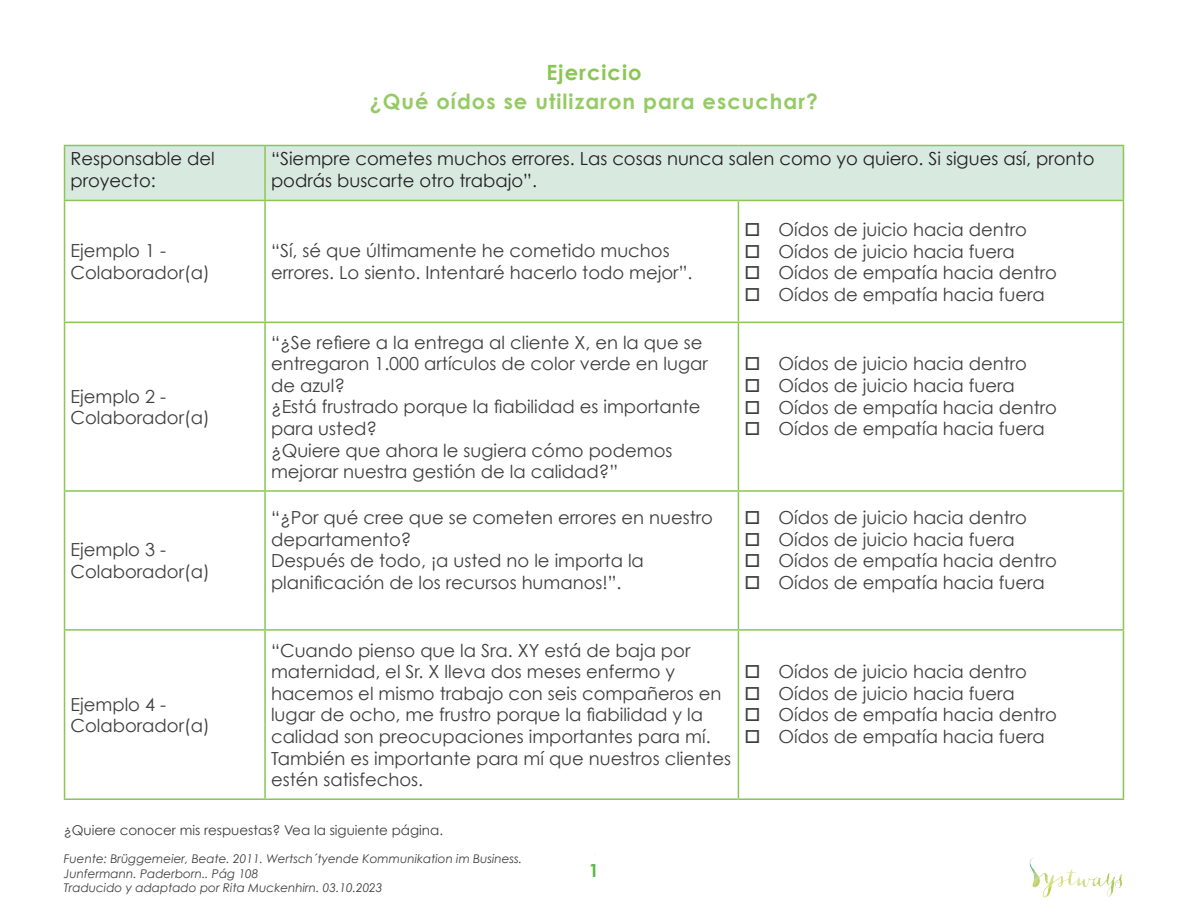
<style>
.page{position:relative;width:1188px;height:918px;background:#fff}
.page>*{position:absolute;margin:0;border:0;box-sizing:border-box;transform-origin:0 0}
.t1{font:700 21px "Century Gothic";letter-spacing:.05em;color:#95cb64}
.t2{font:700 21px "Century Gothic";letter-spacing:.05em;color:#89c652}
.t3{font:18px/21.6px "Century Gothic";color:#3e3e3f}
.t4{font:18px/21.6px "Century Gothic";color:#231f20}
.t5{font:700 18px "Century Gothic";color:#59ba47}
.t6{font:13.5px "Century Gothic";color:#3e3e3f}
.t7{font:italic 12px/14.4px "Century Gothic";color:#3e3e3f}
</style>
<div class="page">
<img style="left:1029px;top:857px;width:94px;height:41px">
<hr style="left:594px;top:64px;width:2px;height:790px;background:#a5d5ac">
<div style="left:583px;top:50px;width:30px;height:803px;background:#fff"></div>
<div style="left:65px;top:146px;width:1058px;height:54px;background:#d8eadf"></div>
<hr style="left:64px;top:145px;width:201px;height:1px;background:#89c652">
<hr style="left:64px;top:146px;width:1px;height:54px;background:#89c652">
<hr style="left:265px;top:145px;width:473px;height:1px;background:#89c652">
<hr style="left:264px;top:146px;width:2px;height:54px;background:#89c652">
<hr style="left:738px;top:145px;width:386px;height:1px;background:#89c652">
<hr style="left:1123px;top:146px;width:1px;height:54px;background:#89c652">
<hr style="left:64px;top:200px;width:201px;height:1px;background:#89c652">
<hr style="left:64px;top:201px;width:1px;height:121px;background:#89c652">
<hr style="left:265px;top:200px;width:473px;height:1px;background:#89c652">
<hr style="left:264px;top:201px;width:2px;height:121px;background:#89c652">
<hr style="left:738px;top:200px;width:386px;height:1px;background:#89c652">
<hr style="left:738px;top:201px;width:1px;height:121px;background:#89c652">
<hr style="left:1123px;top:201px;width:1px;height:121px;background:#89c652">
<hr style="left:64px;top:322px;width:201px;height:1px;background:#89c652">
<hr style="left:64px;top:323px;width:1px;height:167px;background:#89c652">
<hr style="left:265px;top:322px;width:473px;height:1px;background:#89c652">
<hr style="left:264px;top:323px;width:2px;height:167px;background:#89c652">
<hr style="left:738px;top:322px;width:386px;height:1px;background:#89c652">
<hr style="left:738px;top:323px;width:1px;height:167px;background:#89c652">
<hr style="left:1123px;top:323px;width:1px;height:167px;background:#89c652">
<hr style="left:64px;top:490px;width:201px;height:2px;background:#89c652">
<hr style="left:64px;top:492px;width:1px;height:137px;background:#89c652">
<hr style="left:265px;top:490px;width:473px;height:2px;background:#89c652">
<hr style="left:264px;top:492px;width:2px;height:137px;background:#89c652">
<hr style="left:738px;top:490px;width:386px;height:2px;background:#89c652">
<hr style="left:738px;top:492px;width:1px;height:137px;background:#89c652">
<hr style="left:1123px;top:492px;width:1px;height:137px;background:#89c652">
<hr style="left:64px;top:629px;width:201px;height:2px;background:#89c652">
<hr style="left:64px;top:631px;width:1px;height:167px;background:#89c652">
<hr style="left:265px;top:629px;width:473px;height:2px;background:#89c652">
<hr style="left:264px;top:631px;width:2px;height:167px;background:#89c652">
<hr style="left:738px;top:629px;width:386px;height:2px;background:#89c652">
<hr style="left:738px;top:631px;width:1px;height:167px;background:#89c652">
<hr style="left:1123px;top:631px;width:1px;height:167px;background:#89c652">
<hr style="left:64px;top:798px;width:201px;height:2px;background:#89c652">
<hr style="left:265px;top:798px;width:473px;height:2px;background:#89c652">
<hr style="left:738px;top:798px;width:386px;height:2px;background:#89c652">
<p class="t2" style="left:546px;top:59px;width:97px">Ejercicio</p>
<p class="t1" style="left:370px;top:88px;width:450px">¿Qué oídos se utilizaron para escuchar?</p>
<p class="t4" style="left:71px;top:147px;width:146px">Responsable del proyecto:</p>
<p class="t4" style="left:271px;top:147px;width:825px">“Siempre cometes muchos errores. Las cosas nunca salen como yo quiero. Si sigues así, pronto podrás buscarte otro trabajo”.</p>
<p class="t3" style="left:71px;top:240px;width:141px">Ejemplo 1 -<br>Colaborador(a)</p>
<p class="t3" style="left:271px;top:240px;width:423px">“Sí, sé que últimamente he cometido muchos errores. Lo siento. Intentaré hacerlo todo mejor”.</p>
<p class="t3" style="left:71px;top:385px;width:141px">Ejemplo 2 -<br>Colaborador(a)</p>
<p class="t3" style="left:71px;top:539px;width:141px">Ejemplo 3 -<br>Colaborador(a)</p>
<p class="t3" style="left:271px;top:331px;width:438px">“¿Se refiere a la entrega al cliente X, en la que se entregaron 1.000 artículos de color verde en lugar de azul?</p>
<p class="t3" style="left:271px;top:396px;width:431px">¿Está frustrado porque la fiabilidad es importante para usted?</p>
<p class="t3" style="left:271px;top:439px;width:403px">¿Quiere que ahora le sugiera cómo podemos mejorar nuestra gestión de la calidad?”</p>
<p class="t3" style="left:271px;top:506px;width:443px">“¿Por qué cree que se cometen errores en nuestro departamento?</p>
<p class="t3" style="left:271px;top:550px;width:374px">Después de todo, ¡a usted no le importa la planificación de los recursos humanos!”.</p>
<p class="t3" style="left:744px;top:218px;width:284px">□ Oídos de juicio hacia dentro</p>
<p class="t3" style="left:744px;top:240px;width:272px">□ Oídos de juicio hacia fuera</p>
<p class="t3" style="left:744px;top:262px;width:314px">□ Oídos de empatía hacia dentro</p>
<p class="t3" style="left:744px;top:283px;width:302px">□ Oídos de empatía hacia fuera</p>
<p class="t3" style="left:744px;top:353px;width:284px">□ Oídos de juicio hacia dentro</p>
<p class="t3" style="left:744px;top:374px;width:272px">□ Oídos de juicio hacia fuera</p>
<p class="t3" style="left:744px;top:396px;width:314px">□ Oídos de empatía hacia dentro</p>
<p class="t3" style="left:744px;top:418px;width:302px">□ Oídos de empatía hacia fuera</p>
<p class="t3" style="left:744px;top:507px;width:284px">□ Oídos de juicio hacia dentro</p>
<p class="t3" style="left:744px;top:528px;width:272px">□ Oídos de juicio hacia fuera</p>
<p class="t3" style="left:744px;top:550px;width:314px">□ Oídos de empatía hacia dentro</p>
<p class="t3" style="left:744px;top:571px;width:302px">□ Oídos de empatía hacia fuera</p>
<p class="t3" style="left:71px;top:693px;width:141px">Ejemplo 4 -<br>Colaborador(a)</p>
<p class="t3" style="left:271px;top:639px;width:462px">“Cuando pienso que la Sra. XY está de baja por maternidad, el Sr. X lleva dos meses enfermo y hacemos el mismo trabajo con seis compañeros en lugar de ocho, me frustro porque la fiabilidad y la calidad son preocupaciones importantes para mí.<br>También es importante para mí que nuestros clientes estén satisfechos.</p>
<p class="t6" style="left:64px;top:822px;width:381px">¿Quiere conocer mis respuestas? Vea la siguiente página.</p>
<p class="t7" style="left:64px;top:852px;width:460px">Fuente: Brüggemeier, Beate. 2011. Wertsch´tyende Kommunikation im Business.<br>Junfermann. Paderborn.. Pág 108</p>
<p class="t7" style="left:64px;top:880px;width:320px">Traducido y adaptado por Rita Muckenhirn. 03.10.2023</p>
<p class="t5" style="left:589px;top:859px;width:12px">1</p>
<p class="t3" style="left:744px;top:661px;width:284px">□ Oídos de juicio hacia dentro</p>
<p class="t3" style="left:744px;top:682px;width:272px">□ Oídos de juicio hacia fuera</p>
<p class="t3" style="left:744px;top:704px;width:314px">□ Oídos de empatía hacia dentro</p>
<p class="t3" style="left:744px;top:726px;width:302px">□ Oídos de empatía hacia fuera</p>
</div>
